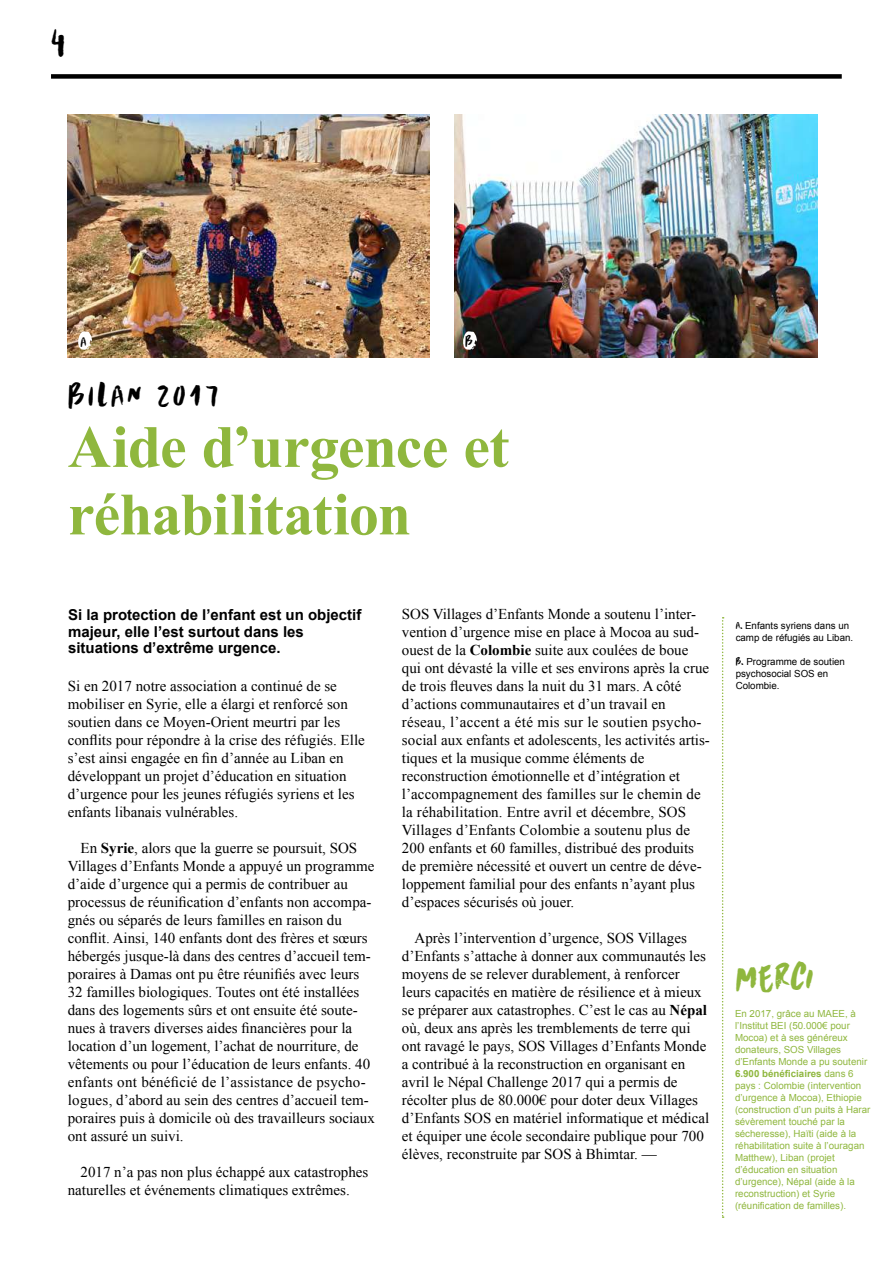
<style>
.page{position:relative;width:893px;height:1263px;background:#fff}
.page>*{position:absolute;margin:0;border:0;box-sizing:border-box;transform-origin:0 0}
.t1{font:700 60px/67.5px "Times New Roman";letter-spacing:-.015em;color:#8fb73e}
.t2{font:42px "Scrawny Cat SOS Headline";color:#000}
.t3{font:39px "Scrawny Cat SOS Headline";letter-spacing:-.015em;color:#8fb73e}
.t4{font:30px "Scrawny Cat SOS Headline";letter-spacing:.1em;color:#000}
.t5{font:15px/18px "Times New Roman";color:#000}
.t6{font:700 15px/16.5px "Arial";color:#000}
.t7{font:13.5px "Scrawny Cat SOS Headline";color:#000}
.t8{font:9.75px/12px "Arial";color:#8fb73e}
.t9{font:9.75px/12px "Arial";color:#000}
.s1{font-weight:700}
.s2{font-family:"Scrawny Cat SOS Headline"}
</style>
<div class="page">
<div style="left:51px;top:74px;width:791px;height:5px;background:#000"></div>
<img style="left:455px;top:115px;width:362px;height:242px">
<img style="left:68px;top:115px;width:362px;height:242px">
<svg style="left:722px;top:617px;width:2px;height:601px"></svg>
<svg style="left:78px;top:331px;width:14px;height:19px"></svg>
<svg style="left:463px;top:331px;width:14px;height:19px"></svg>
<h2 class="t2" style="left:51px;top:15px;width:16px">4</h2>
<p class="t7" style="left:80px;top:333px;width:7px">A</p>
<p class="t7" style="left:465px;top:332px;width:9px">B</p>
<h3 class="t4" style="left:68px;top:377px;width:152px">BILAN 2017</h3>
<h1 class="t1" style="left:68px;top:412px;width:443px">Aide d’urgence et réhabilitation</h1>
<p class="t6" style="left:68px;top:607px;width:295px">Si la protection de l’enfant est un objectif majeur, elle l’est surtout dans les situations d’extrême urgence.</p>
<p class="t5" style="left:68px;top:676px;width:299px">Si en 2017 notre association a continué de se mobiliser en Syrie, elle a élargi et renforcé son soutien dans ce Moyen-Orient meurtri par les conflits pour répondre à la crise des réfugiés. Elle s’est ainsi engagée en fin d’année au Liban en développant un projet d’éducation en situation d’urgence pour les jeunes réfugiés syriens et les enfants libanais vulnérables.</p>
<p class="t5" style="left:68px;top:838px;width:309px;text-indent:13px">En <span class="s1">Syrie</span>, alors que la guerre se poursuit, SOS Villages d’Enfants Monde a appuyé un programme d’aide d’urgence qui a permis de contribuer au processus de réunification d’enfants non accompa&shy;gnés ou séparés de leurs familles en raison du conflit. Ainsi, 140 enfants dont des frères et sœurs hébergés jusque-là dans des centres d’accueil tem&shy;poraires à Damas ont pu être réunifiés avec leurs 32 familles biologiques. Toutes ont été installées dans des logements sûrs et ont ensuite été soute&shy;nues à travers diverses aides financières pour la location d’un logement, l’achat de nourriture, de vêtements ou pour l’éducation de leurs enfants. 40 enfants ont bénéficié de l’assistance de psycho&shy;logues, d’abord au sein des centres d’accueil tem&shy;poraires puis à domicile où des travailleurs sociaux ont assuré un suivi.</p>
<p class="t5" style="left:68px;top:1162px;width:302px;text-indent:13px">2017 n’a pas non plus échappé aux catastrophes naturelles et événements climatiques extrêmes.</p>
<p class="t5" style="left:402px;top:604px;width:309px">SOS Villages d’Enfants Monde a soutenu l’inter&shy;vention d’urgence mise en place à Mocoa au sud&shy;ouest de la <span class="s1">Colombie</span> suite aux coulées de boue qui ont dévasté la ville et ses environs après la crue de trois fleuves dans la nuit du 31 mars. A côté d’actions communautaires et d’un travail en réseau, l’accent a été mis sur le soutien psycho&shy;social aux enfants et adolescents, les activités artis&shy;tiques et la musique comme éléments de reconstruction émotionnelle et d’intégration et l’accompagnement des familles sur le chemin de la réhabilitation. Entre avril et décembre, SOS Villages d’Enfants Colombie a soutenu plus de 200 enfants et 60 familles, distribué des produits de première nécessité et ouvert un centre de déve&shy;loppement familial pour des enfants n’ayant plus d’espaces sécurisés où jouer.</p>
<p class="t5" style="left:402px;top:928px;width:309px;text-indent:13px">Après l’intervention d’urgence, SOS Villages d’Enfants s’attache à donner aux communautés les moyens de se relever durablement, à renforcer leurs capacités en matière de résilience et à mieux se préparer aux catastrophes. C’est le cas au <span class="s1">Népal </span>où, deux ans après les tremblements de terre qui ont ravagé le pays, SOS Villages d’Enfants Monde a contribué à la reconstruction en organisant en avril le Népal Challenge 2017 qui a permis de récolter plus de 80.000€ pour doter deux Villages d’Enfants SOS en matériel informatique et médical et équiper une école secondaire publique pour 700 élèves, reconstruite par SOS à Bhimtar. —</p>
<p class="t9" style="left:736px;top:620px;width:119px"><span class="s2">A.</span> Enfants syriens dans un camp de réfugiés au Liban.</p>
<p class="t9" style="left:736px;top:656px;width:111px"><span class="s2">B.</span> Programme de soutien psychosocial SOS en<br>Colombie.</p>
<h3 class="t3" style="left:735px;top:954px;width:80px">MErci</h3>
<p class="t8" style="left:735px;top:1008px;width:137px">En 2017, grâce au MAEE, à l’Institut BEI (50.000€ pour<br>Mocoa) et à ses généreux donateurs, SOS Villages d’Enfants Monde a pu soutenir<br><span class="s1">6.900 bénéficiaires</span> dans 6 pays : Colombie (intervention d’urgence à Mocoa), Ethiopie (construction d’un puits à Harar sévèrement touché par la sécheresse), Haïti (aide à la réhabilitation suite à l’ouragan<br>Matthew), Liban (projet d’éducation en situation d’urgence), Népal (aide à la reconstruction) et Syrie (réunification de familles).</p>
</div>
